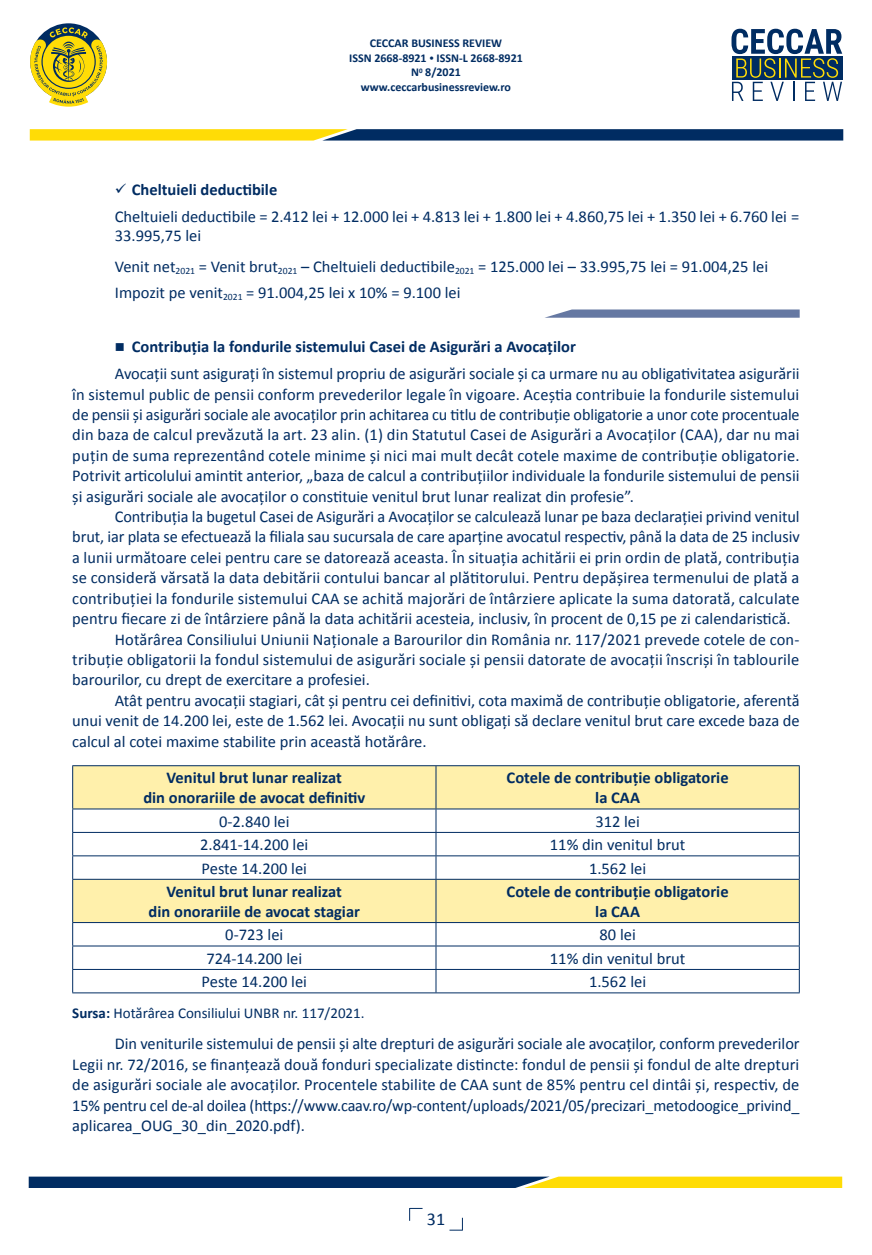
<style>
.page{position:relative;width:872px;height:1255px;background:#fff}
.page>*{position:absolute;margin:0;border:0;box-sizing:border-box;transform-origin:0 0}
.t1{font:18px "Calibri";color:#002c62}
.t2{font:16.5px/20.4px "Calibri";color:#002c62}
.t3{font:700 16.5px/19.8px "Calibri";color:#002c62;text-align:center}
.t4{font:15px "Calibri";color:#002c62}
.t5{font:700 12px/14.4px "Calibri";color:#002c62;text-align:center}
.s1{font-size:9px}
.s2{font-weight:700}
</style>
<div class="page">
<svg style="left:449px;top:1217px;width:14px;height:13px"></svg>
<svg style="left:731px;top:29px;width:111px;height:72px"></svg>
<svg style="left:30px;top:129px;width:813px;height:11px;background:#637144"></svg>
<svg style="left:30px;top:27px;width:77px;height:80px"></svg>
<svg style="left:29px;top:1176px;width:813px;height:11px;background:#69774c"></svg>
<svg style="left:409px;top:1207px;width:13px;height:13px"></svg>
<svg style="left:73px;top:766px;width:726px;height:156px;fill:#fff0ab"></svg>
<hr style="left:72px;top:765px;width:364px;height:1px;background:#002c62">
<hr style="left:72px;top:766px;width:1px;height:42px;background:#002c62">
<hr style="left:436px;top:765px;width:363px;height:1px;background:#002c62">
<hr style="left:435px;top:766px;width:1px;height:42px;background:#002c62">
<hr style="left:799px;top:766px;width:1px;height:42px;background:#002c62">
<hr style="left:72px;top:808px;width:364px;height:1px;background:#002c62">
<hr style="left:436px;top:808px;width:363px;height:1px;background:#002c62">
<hr style="left:72px;top:832px;width:364px;height:1px;background:#002c62">
<hr style="left:436px;top:832px;width:363px;height:1px;background:#002c62">
<hr style="left:72px;top:855px;width:364px;height:1px;background:#002c62">
<svg style="left:72px;top:809px;width:1px;height:69px"></svg>
<hr style="left:436px;top:855px;width:363px;height:1px;background:#002c62">
<svg style="left:435px;top:809px;width:1px;height:69px"></svg>
<svg style="left:799px;top:809px;width:1px;height:69px"></svg>
<hr style="left:72px;top:878px;width:364px;height:1px;background:#002c62">
<hr style="left:72px;top:879px;width:1px;height:43px;background:#002c62">
<hr style="left:436px;top:878px;width:363px;height:1px;background:#002c62">
<hr style="left:435px;top:879px;width:1px;height:43px;background:#002c62">
<hr style="left:799px;top:879px;width:1px;height:43px;background:#002c62">
<hr style="left:72px;top:922px;width:364px;height:1px;background:#002c62">
<hr style="left:436px;top:922px;width:363px;height:1px;background:#002c62">
<hr style="left:72px;top:945px;width:364px;height:1px;background:#002c62">
<hr style="left:436px;top:945px;width:363px;height:1px;background:#002c62">
<hr style="left:72px;top:969px;width:364px;height:1px;background:#002c62">
<svg style="left:72px;top:922px;width:1px;height:70px"></svg>
<hr style="left:436px;top:969px;width:363px;height:1px;background:#002c62">
<svg style="left:435px;top:922px;width:1px;height:70px"></svg>
<svg style="left:799px;top:922px;width:1px;height:70px"></svg>
<hr style="left:72px;top:992px;width:364px;height:1px;background:#002c62">
<hr style="left:436px;top:992px;width:363px;height:1px;background:#002c62">
<svg style="left:545px;top:309px;width:254px;height:9px;background:#7989ae"></svg>
<p class="t5" style="left:349px;top:37px;width:175px">CECCAR BUSINESS REVIEW<br>ISSN 2668-8921 <span class="s1">•</span> ISSN-L 2668-8921<br>N<sup>0</sup> 8/2021 www.ceccarbusinessreview.ro</p>
<p class="t2" style="left:115px;top:176px;width:686px;line-height:26.2px">✓ <span class="s2">Cheltuieli deductibile<br></span>Cheltuieli deductibile = 2.412 lei + 12.000 lei + 4.813 lei + 1.800 lei + 4.860,75 lei + 1.350 lei + 6.760 lei =</p>
<p class="t2" style="left:115px;top:220px;width:655px;line-height:30.5px">33.995,75 lei<br>Venit net<sub>2021</sub> = Venit brut<sub>2021</sub> – Cheltuieli deductibile<sub>2021</sub> = 125.000 lei – 33.995,75 lei = 91.004,25 lei</p>
<p class="t2" style="left:115px;top:281px;width:347px">Impozit pe venit<sub>2021</sub> = 91.004,25 lei x 10% = 9.100 lei</p>
<p class="t2" style="left:115px;top:333px;width:686px;line-height:26.8px">■ <span class="s2">Contribuția la fondurile sistemului Casei de Asigurări a Avocaților<br></span>Avocații sunt asigurați în sistemul propriu de asigurări sociale și ca urmare nu au obligativitatea asigurării</p>
<p class="t2" style="left:72px;top:383px;width:729px;text-align:justify">în sistemul public de pensii conform prevederilor legale în vigoare. Aceștia contribuie la fondurile sistemului de pensii și asigurări sociale ale avocaților prin achitarea cu titlu de contribuție obligatorie a unor cote procentuale din baza de calcul prevăzută la art. 23 alin. (1) din Statutul Casei de Asigurări a Avocaților (CAA), dar nu mai puțin de suma reprezentând cotele minime și nici mai mult decât cotele maxime de con tribuție obligatorie.<br>Po trivit articolului amintit anterior, „baza de calcul a contribuțiilor indivi duale la fondurile sistemului de pensii și asigurări sociale ale avocaților o constituie venitul brut lunar realizat din profesie”.</p>
<p class="t2" style="left:115px;top:505px;width:686px">Contribuția la bugetul Casei de Asigurări a Avocaților se calculează lunar pe baza declarației privind venitul</p>
<p class="t2" style="left:72px;top:526px;width:729px">brut, iar plata se efectuează la filiala sau sucursala de care aparține avocatul respectiv, până la data de 25 inclusiv</p>
<p class="t2" style="left:72px;top:546px;width:728px">a lunii următoare celei pentru care se datorează aceasta. În situația achitării ei prin ordin de plată, contribuția</p>
<p class="t2" style="left:72px;top:567px;width:728px">se consideră vărsată la data debitării contului bancar al plătitorului. Pentru depășirea termenului de plată a</p>
<p class="t2" style="left:72px;top:587px;width:729px">contribuției la fondurile sistemului CAA se achită majorări de întârziere aplicate la suma datorată, cal culate</p>
<p class="t2" style="left:72px;top:607px;width:720px">pen tru fiecare zi de întârziere până la data achitării acesteia, inclusiv, în procent de 0,15 pe zi calendaristică.</p>
<p class="t2" style="left:115px;top:628px;width:686px">Hotărârea Consiliului Uniunii Naționale a Barourilor din România nr. 117/2021 prevede cotele de con-</p>
<p class="t2" style="left:72px;top:648px;width:728px">tribuție obligatorii la fondul sistemului de asigurări sociale și pensii datorate de avocații înscriși în tablourile</p>
<p class="t2" style="left:72px;top:669px;width:299px">ba rourilor, cu drept de exercitare a profesiei.</p>
<p class="t2" style="left:115px;top:689px;width:686px">Atât pentru avocații stagiari, cât și pentru cei definitivi, cota maximă de contribuție obligatorie, aferentă</p>
<p class="t2" style="left:72px;top:709px;width:729px">unui venit de 14.200 lei, este de 1.562 lei. Avocații nu sunt obligați să declare venitul brut care excede baza de</p>
<p class="t2" style="left:72px;top:730px;width:356px">calcul al cotei maxime stabilite prin această hotărâre.</p>
<p class="t3" style="left:143px;top:767px;width:223px">Venitul brut lunar realizat<br>din onorariile de avocat definitiv</p>
<p class="t3" style="left:506px;top:767px;width:223px">Cotele de contribuție obligatorie la CAA</p>
<p class="t2" style="left:219px;top:810px;width:72px">0-2.840 lei</p>
<p class="t2" style="left:595px;top:812px;width:46px">312 lei</p>
<p class="t2" style="left:200px;top:833px;width:110px">2.841-14.200 lei</p>
<p class="t2" style="left:550px;top:833px;width:137px">11% din venitul brut</p>
<p class="t2" style="left:202px;top:857px;width:107px">Peste 14.200 lei</p>
<p class="t2" style="left:589px;top:857px;width:59px">1.562 lei</p>
<p class="t3" style="left:149px;top:880px;width:213px">Venitul brut lunar realizat<br>din onorariile de avocat stagiar</p>
<p class="t3" style="left:506px;top:880px;width:223px">Cotele de contribuție obligatorie la CAA</p>
<p class="t2" style="left:225px;top:923px;width:60px">0-723 lei</p>
<p class="t2" style="left:599px;top:925px;width:38px">80 lei</p>
<p class="t2" style="left:206px;top:947px;width:97px">724-14.200 lei</p>
<p class="t2" style="left:550px;top:947px;width:137px">11% din venitul brut</p>
<p class="t2" style="left:202px;top:970px;width:107px">Peste 14.200 lei</p>
<p class="t2" style="left:589px;top:970px;width:59px">1.562 lei</p>
<p class="t4" style="left:72px;top:1003px;width:294px"><span class="s2">Sursa:</span> Hotărârea Consiliului UNBR nr. 117/2021.</p>
<p class="t2" style="left:72px;top:1032px;width:729px;text-align:justify;text-indent:43px">Din veniturile sistemului de pensii și alte drepturi de asigurări sociale ale avocaților, conform prevederilor Legii nr. 72/2016, se finanțează două fonduri specializate distincte: fondul de pensii și fondul de alte drepturi de asigurări sociale ale avocaților. Procentele stabilite de CAA sunt de 85% pentru cel dintâi și, respectiv, de 15% pentru cel de-al doilea (https://www.caav.ro/wp-content/uploads/2021/05/precizari_metodoogice_privind_ aplicarea_OUG_30_din_2020.pdf).</p>
<p class="t1" style="left:427px;top:1212px;width:20px">31</p>
</div>
